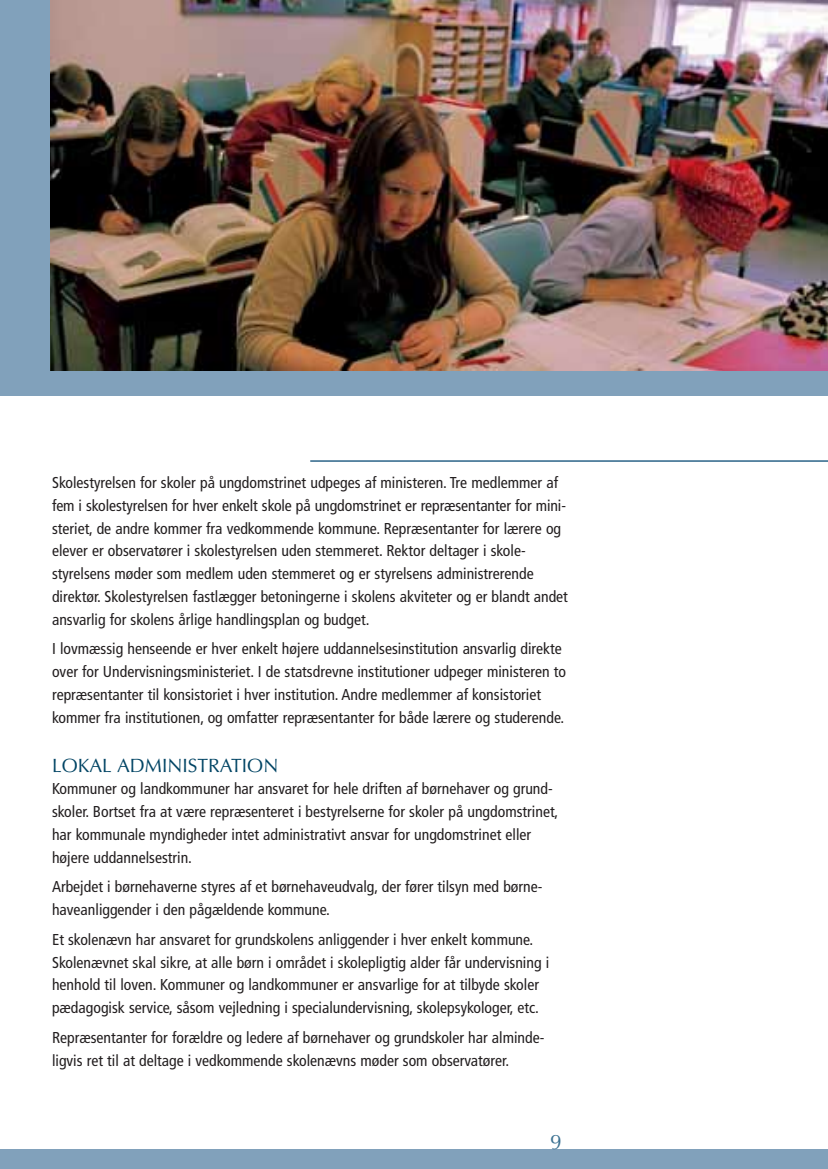
<style>
.page{position:relative;width:828px;height:1169px;background:#fff}
.page>*{position:absolute;margin:0;border:0;box-sizing:border-box;transform-origin:0 0}
.t1{font:21px "Optima";color:#3c7292}
.t2{font:19.25px "Optima";color:#004464}
.t3{font:condensed 15.75px/22.8px "Frutiger";color:#231f20}
</style>
<div class="page">
<div style="left:0;top:0;width:828px;height:395px;background:#81a1bb"></div>
<img style="left:50px;top:0;width:778px;height:370px">
<div style="left:0;top:1149px;width:828px;height:20px;background:#81a1bb"></div>
<hr style="left:310px;top:460px;width:518px;height:2px;background:#497a99">
<p class="t3" style="left:52px;top:472px;width:517px">Skolestyrelsen for skoler på ungdomstrinet udpeges af ministeren. Tre medlemmer af fem i skolestyrelsen for hver enkelt skole på ungdomstrinet er repræsentanter for mini&shy;steriet, de andre kommer fra vedkommende kommune. Repræsentanter for lærere og elever er observatører i skolestyrelsen uden stemmeret. Rektor deltager i skole&shy;styrelsens møder som medlem uden stemmeret og er styrelsens administrerende direktør. Skolestyrelsen fastlægger betoningerne i skolens akviteter og er blandt andet ansvarlig for skolens årlige handlingsplan og budget.</p>
<p class="t3" style="left:52px;top:639px;width:515px">I lovmæssig henseende er hver enkelt højere uddannelsesinstitution ansvarlig direkte over for Undervisningsministeriet. I de statsdrevne institutioner udpeger ministeren to repræsentanter til konsistoriet i hver institution. Andre medlemmer af konsistoriet kommer fra institutionen, og omfatter repræsentanter for både lærere og studerende.</p>
<p class="t2" style="left:52px;top:757px;width:228px">LOKAL ADMINISTRATION</p>
<p class="t3" style="left:52px;top:779px;width:508px">Kommuner og landkommuner har ansvaret for hele driften af børnehaver og grund&shy;skoler. Bortset fra at være repræsenteret i bestyrelserne for skoler på ungdomstrinet, har kommunale myndigheder intet administrativt ansvar for ungdomstrinet eller højere uddannelsestrin.</p>
<p class="t3" style="left:52px;top:877px;width:492px">Arbejdet i børnehaverne styres af et børnehaveudvalg, der fører tilsyn med børne&shy;haveanliggender i den pågældende kommune.</p>
<p class="t3" style="left:52px;top:929px;width:499px">Et skolenævn har ansvaret for grundskolens anliggender i hver enkelt kommune.<br>Skolenævnet skal sikre, at alle børn i området i skolepligtig alder får undervisning i henhold til loven. Kommuner og landkommuner er ansvarlige for at tilbyde skoler pædagogisk service, såsom vejledning i specialundervisning, skolepsykologer, etc.</p>
<p class="t3" style="left:52px;top:1027px;width:494px">Repræsentanter for forældre og ledere af børnehaver og grundskoler har alminde&shy;ligvis ret til at deltage i vedkommende skolenævns møder som observatører.</p>
<h1 class="t1" style="left:550px;top:1133px;width:13px">9</h1>
</div>
